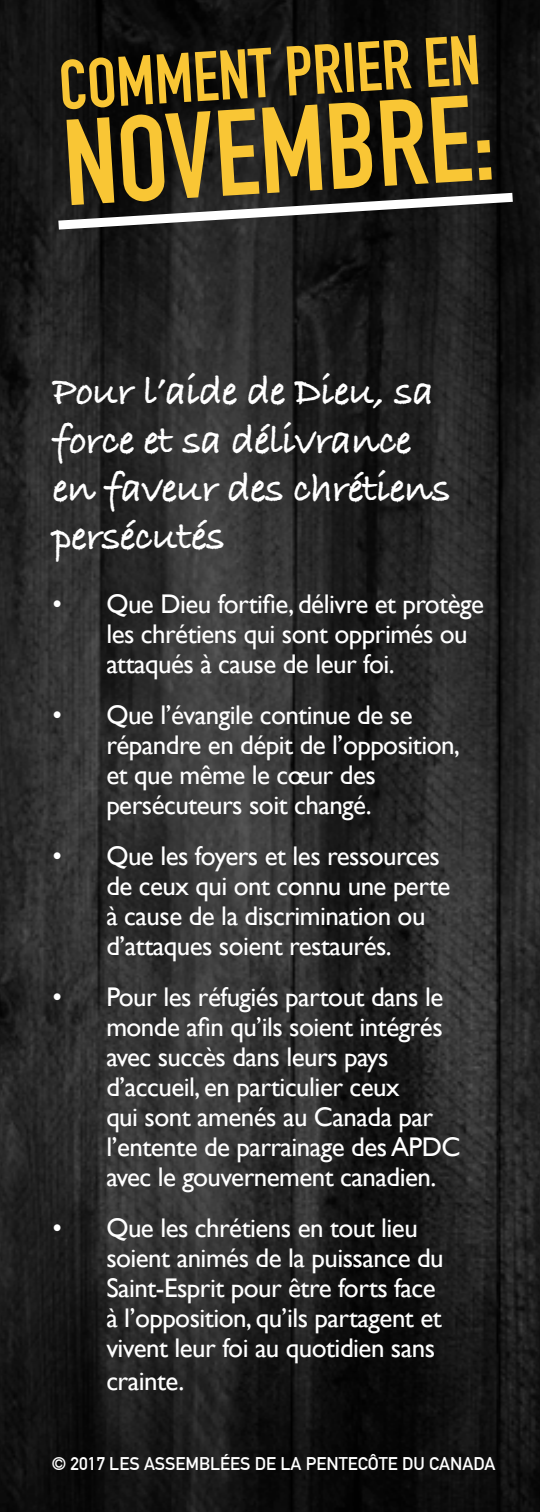
<style>
.page{position:relative;width:540px;height:1512px;background:#fff}
.page>*{position:absolute;margin:0;border:0;box-sizing:border-box;transform-origin:0 0}
.t1{font:700 120px "DIN Condensed";color:#f9c635}
.t2{font:700 69px "DIN Condensed";color:#f9c635}
.t3{font:700 42px/48px "Bradley Hand ITCTT";letter-spacing:-.02em;color:#fff}
.t4{font:27px/30px "Gill Sans";letter-spacing:-.02em;color:#fff}
.t5{font:700 18px "DIN Alternate";color:#fff}
</style>
<div class="page">
<img style="left:0;top:0;width:540px;height:1512px">
<svg style="left:49px;top:188px;width:473px;height:47px"></svg>
<h2 class="t2" style="left:57px;top:43px;width:423px;rotate:-3deg">COMMENT PRIER EN</h2>
<h1 class="t1" style="left:60px;top:91px;width:433px;rotate:-3deg">NOVEMBRE:</h1>
<h3 class="t3" style="left:52px;top:366px;width:400px">Pour l’aide de Dieu, sa force et sa délivrance en faveur des chrétiens persécutés</h3>
<p class="t4" style="left:106px;top:589px;width:379px;text-indent:-54px">• Que Dieu fortifie, délivre et protège les chrétiens qui sont opprimés ou attaqués à cause de leur foi.</p>
<p class="t4" style="left:106px;top:700px;width:355px;text-indent:-54px">• Que l’évangile continue de se répandre en dépit de l’opposition, et que même le cœur des persécuteurs soit changé.</p>
<p class="t4" style="left:106px;top:841px;width:346px;text-indent:-54px">• Que les foyers et les ressources de ceux qui ont connu une perte à cause de la discrimination ou d’attaques soient restaurés.</p>
<p class="t4" style="left:106px;top:982px;width:356px;text-indent:-54px">• Pour les réfugiés partout dans le monde afin qu’ils soient intégrés avec succès dans leurs pays d’accueil, en particulier ceux<br>qui sont amenés au Canada par l’entente de parrainage des APDC avec le gouvernement canadien.</p>
<p class="t4" style="left:106px;top:1213px;width:339px;text-indent:-54px">• Que les chrétiens en tout lieu soient animés de la puissance du Saint-Esprit pour être forts face à l’opposition, qu’ils partagent et vivent leur foi au quotidien sans</p>
<p class="t4" style="left:106px;top:1366px;width:80px">crainte.</p>
<p class="t5" style="left:52px;top:1450px;width:445px">© 2017 LES ASSEMBLÉES DE LA PENTECÔTE DU CANADA</p>
</div>
